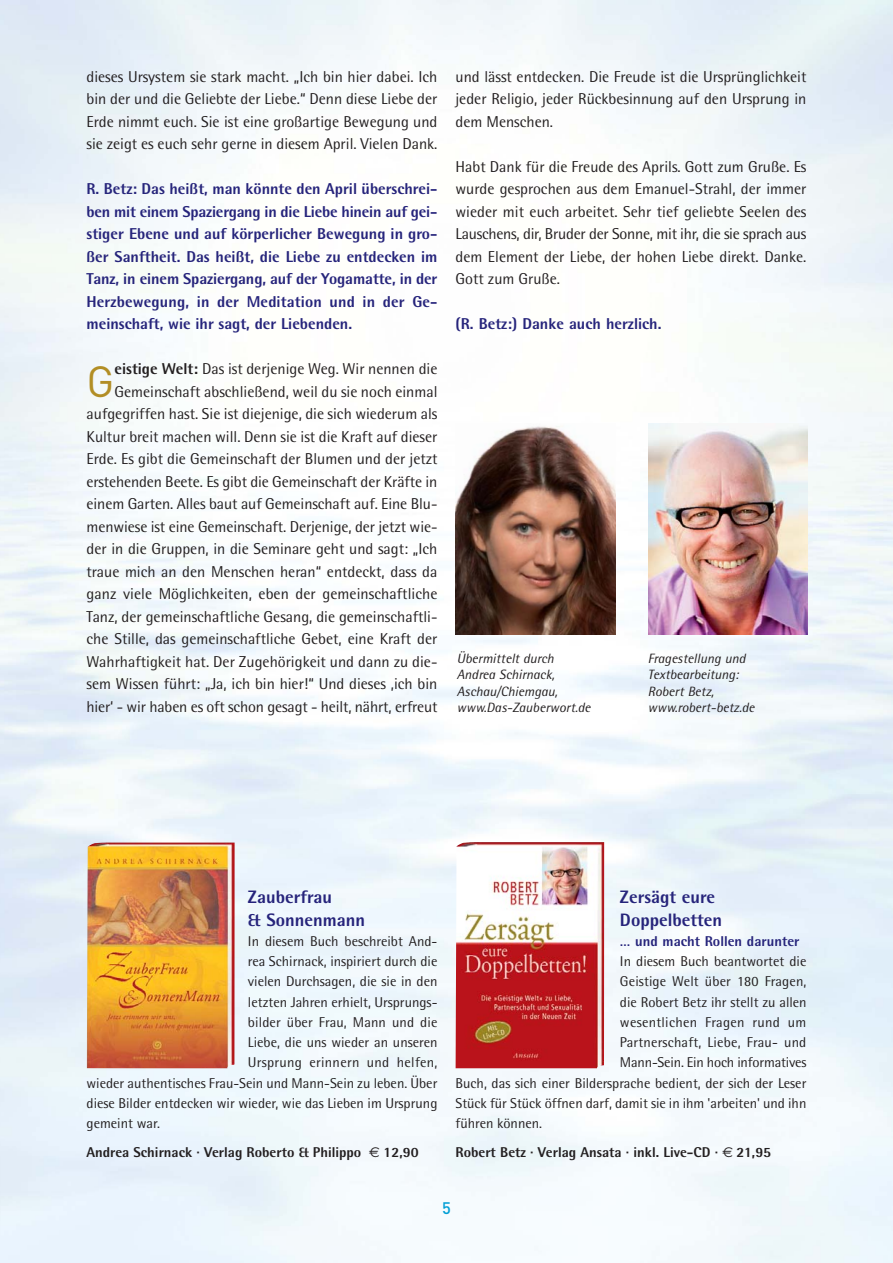
<style>
.page{position:relative;width:893px;height:1263px;background:#fff}
.page>*{position:absolute;margin:0;border:0;box-sizing:border-box;transform-origin:0 0}
.t1{font:43.05px "DIN";color:#b28e25}
.t2{font:800 18px/22.5px "Rotis Semi Sans";color:#26247b}
.t3{font:500 16.5px "DIN";color:#009ed5}
.t4{font:15.75px/22.5px "Rotis Semi Sans";color:#231f20;text-align:justify}
.t5{font:800 15.75px/22.5px "Rotis Semi Sans";color:#26247b;text-align:justify}
.t6{font:14.25px "Rotis Semi Sans";color:#231f20}
.t7{font:800 14.25px "Rotis Semi Sans";color:#231f20}
.t8{font:14.25px "Rotis Semi Sans";letter-spacing:.02em;color:#231f20}
.t9{font:800 14.25px "Rotis Semi Sans";color:#26247b}
.t10{font:italic 13.5px/16.5px "Rotis Semi Sans";color:#231f20}
.s1{font-weight:800}
.s2{font-family:"Euro Sans";font-weight:400}
</style>
<div class="page">
<img style="left:0;top:0;width:893px;height:1263px">
<img style="left:456px;top:424px;width:159px;height:210px">
<img style="left:649px;top:424px;width:159px;height:210px">
<img style="left:456px;top:842px;width:148px;height:226px">
<img style="left:87px;top:842px;width:148px;height:226px">
<p class="t4" style="left:87px;top:67px;width:352px">dieses Ursystem sie stark macht. „Ich bin hier dabei. Ich bin der und die Geliebte der Liebe.“ Denn diese Liebe der Erde nimmt euch. Sie ist eine großartige Bewegung und sie zeigt es euch sehr gerne in diesem April. Vielen Dank.</p>
<p class="t5" style="left:87px;top:179px;width:352px">R. Betz: Das heißt, man könnte den April überschrei&shy;ben mit einem Spaziergang in die Liebe hinein auf gei&shy;stiger Ebene und auf körperlicher Bewegung in gro&shy;ßer Sanftheit. Das heißt, die Liebe zu entdecken im Tanz, in einem Spaziergang, auf der Yogamatte, in der Herzbewegung, in der Meditation und in der Ge&shy;meinschaft, wie ihr sagt, der Liebenden.</p>
<h1 class="t1" style="left:87px;top:366px;width:29px">G</h1>
<p class="t4" style="left:87px;top:359px;width:353px;text-align:right"><span class="s1">eistige Welt:</span> Das ist derjenige Weg. Wir nennen die Gemeinschaft abschließend, weil du sie noch einmal aufgegriffen hast. Sie ist diejenige, die sich wiederum als Kultur breit machen will. Denn sie ist die Kraft auf dieser Erde. Es gibt die Gemeinschaft der Blumen und der jetzt erstehenden Beete. Es gibt die Gemeinschaft der Kräfte in einem Garten. Alles baut auf Gemeinschaft auf. Eine Blu&shy;menwiese ist eine Gemeinschaft. Derjenige, der jetzt wie&shy;der in die Gruppen, in die Seminare geht und sagt: „Ich traue mich an den Menschen heran“ entdeckt, dass da ganz viele Möglichkeiten, eben der gemeinschaftliche Tanz, der gemeinschaftliche Gesang, die gemeinschaftli&shy;che Stille, das gemeinschaftliche Gebet, eine Kraft der Wahrhaftigkeit hat. Der Zugehörigkeit und dann zu die&shy;sem Wissen führt: „Ja, ich bin hier!“ Und dieses ‚ich bin hier‘ - wir haben es oft schon gesagt - heilt, nährt, erfreut</p>
<p class="t4" style="left:455px;top:67px;width:352px">und lässt entdecken. Die Freude ist die Ursprünglichkeit jeder Religio, jeder Rückbesinnung auf den Ursprung in dem Menschen.</p>
<p class="t4" style="left:455px;top:157px;width:352px">Habt Dank für die Freude des Aprils. Gott zum Gruße. Es wurde gesprochen aus dem Emanuel-Strahl, der immer wieder mit euch arbeitet. Sehr tief geliebte Seelen des Lauschens, dir, Bruder der Sonne, mit ihr, die sie sprach aus dem Element der Liebe, der hohen Liebe direkt. Danke.<br>Gott zum Gruße.</p>
<p class="t5" style="left:455px;top:314px;width:208px">(R. Betz:) Danke auch herzlich.</p>
<p class="t10" style="left:457px;top:651px;width:135px">Übermittelt durch<br>Andrea Schirnack,<br>Aschau/Chiemgau, www.Das-Zauberwort.de</p>
<p class="t10" style="left:648px;top:651px;width:108px">Fragestellung und<br>Textbearbeitung:<br>Robert Betz, www.robert-betz.de</p>
<p class="t2" style="left:248px;top:887px;width:119px">Zauberfrau<br>&amp; Sonnenmann</p>
<p class="t6" style="left:248px;top:936px;width:191px">In diesem Buch beschreibt And-</p>
<p class="t6" style="left:248px;top:956px;width:191px">rea Schirnack, inspiriert durch die</p>
<p class="t6" style="left:248px;top:976px;width:191px">vielen Durchsagen, die sie in den</p>
<p class="t6" style="left:248px;top:997px;width:191px">letzten Jahren erhielt, Ursprungs-</p>
<p class="t6" style="left:248px;top:1017px;width:191px">bilder über Frau, Mann und die</p>
<p class="t6" style="left:248px;top:1037px;width:191px">Liebe, die uns wieder an unseren</p>
<p class="t8" style="left:248px;top:1057px;width:191px">Ursprung erinnern und helfen,</p>
<p class="t6" style="left:87px;top:1078px;width:352px">wieder authentisches Frau-Sein und Mann-Sein zu leben. Über</p>
<p class="t6" style="left:87px;top:1098px;width:352px">diese Bilder entdecken wir wieder, wie das Lieben im Ursprung</p>
<p class="t6" style="left:87px;top:1118px;width:75px">gemeint war.</p>
<p class="t7" style="left:87px;top:1147px;width:334px">Andrea Schirnack · Verlag Roberto &amp; Philippo <span class="s2">€</span> 12,90</p>
<p class="t2" style="left:620px;top:887px;width:104px">Zersägt eure<br>Doppelbetten</p>
<p class="t9" style="left:620px;top:936px;width:181px">… und macht Rollen darunter</p>
<p class="t6" style="left:620px;top:956px;width:188px">In diesem Buch beantwortet die</p>
<p class="t6" style="left:620px;top:976px;width:188px">Geistige Welt über 180 Fragen,</p>
<p class="t6" style="left:620px;top:997px;width:188px">die Robert Betz ihr stellt zu allen</p>
<p class="t8" style="left:620px;top:1017px;width:188px">wesentlichen Fragen rund um</p>
<p class="t6" style="left:620px;top:1037px;width:188px">Partnerschaft, Liebe, Frau- und</p>
<p class="t6" style="left:620px;top:1057px;width:188px">Mann-Sein. Ein hoch informatives</p>
<p class="t6" style="left:455px;top:1078px;width:352px">Buch, das sich einer Bildersprache bedient, der sich der Leser</p>
<p class="t6" style="left:455px;top:1098px;width:352px">Stück für Stück öffnen darf, damit sie in ihm 'arbeiten' und ihn</p>
<p class="t6" style="left:455px;top:1118px;width:88px">führen können.</p>
<p class="t7" style="left:455px;top:1147px;width:317px">Robert Betz · Verlag Ansata · inkl. Live-CD · <span class="s2">€</span> 21,95</p>
<p class="t3" style="left:442px;top:1202px;width:10px">5</p>
</div>
